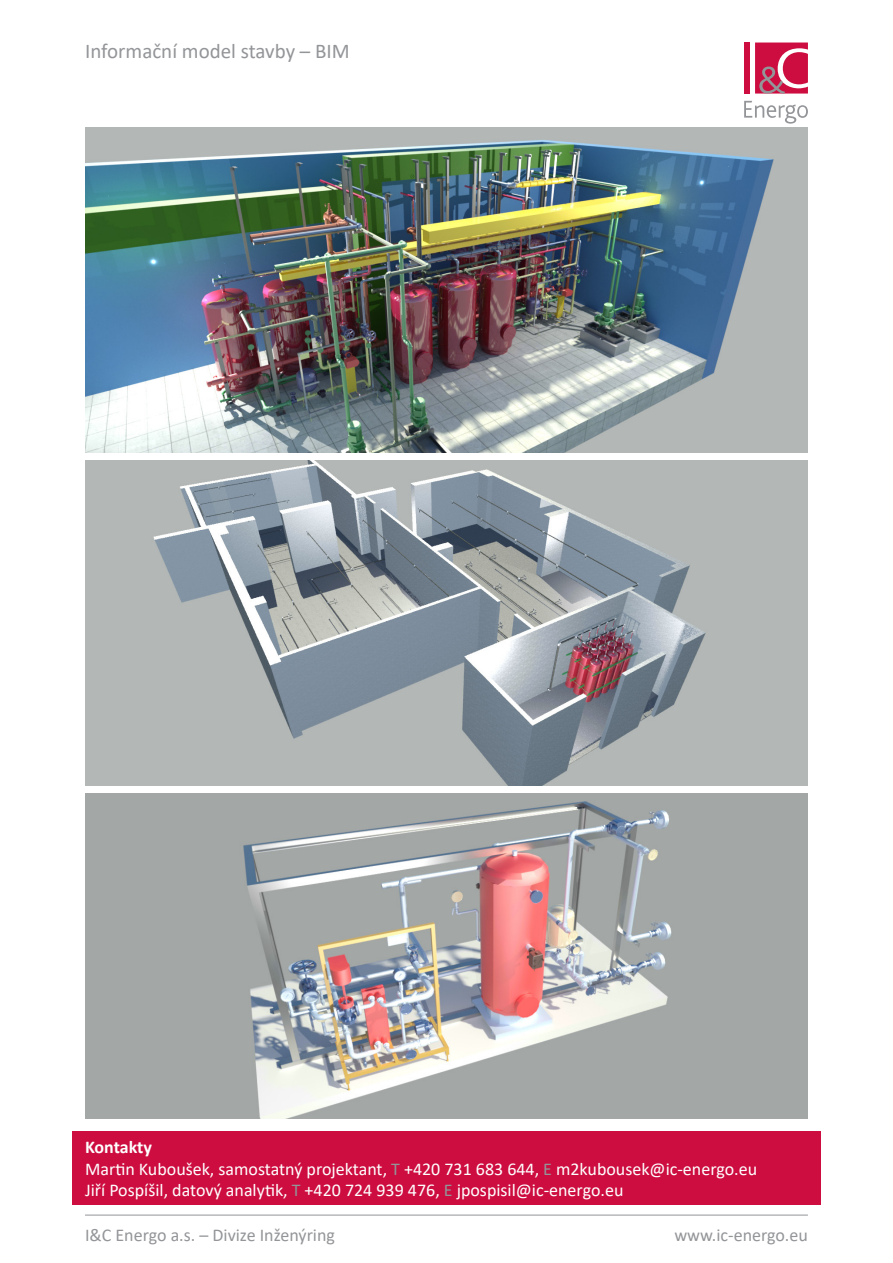
<style>
.page{position:relative;width:893px;height:1263px;background:#fff}
.page>*{position:absolute;margin:0;border:0;box-sizing:border-box;transform-origin:0 0}
.t1{font:21px "Calibri";color:#939598}
.Styl_odstavce1{font:18px "Calibri";color:#fff}
.t2{font:18px "Calibri";color:#939598}
.Styl_odstavce1-2{font:700 18px "Calibri";letter-spacing:-.005em;color:#fff}
.s1{color:#939598}
</style>
<div class="page">
<svg style="left:744px;top:101px;width:64px;height:23px"></svg>
<div style="left:744px;top:43px;width:6px;height:51px;background:#cd0d40"></div>
<svg style="left:755px;top:43px;width:53px;height:51px"></svg>
<hr style="left:85px;top:1215px;width:723px;height:1px;background:#939598">
<div style="left:72px;top:1131px;width:749px;height:74px;background:#cd0d40"></div>
<img style="left:85px;top:461px;width:723px;height:324px">
<img style="left:85px;top:128px;width:723px;height:324px">
<img style="left:85px;top:794px;width:723px;height:324px">
<p class="t1" style="left:85px;top:37px;width:266px">Informační model stavby – BIM</p>
<p class="Styl_odstavce1-2" style="left:85px;top:1134px;width:69px">Kontakty</p>
<p class="Styl_odstavce1" style="left:85px;top:1156px;width:674px">Martin Kuboušek, samostatný projektant, <span class="s1">T</span> +420 731 683 644, <span class="s1">E</span> m2kubousek@ic-energo.eu</p>
<p class="Styl_odstavce1" style="left:85px;top:1178px;width:540px">Jiří Pospíšil, datový analytik, <span class="s1">T</span> +420 724 939 476, <span class="s1">E</span> jpospisil@ic-energo.eu</p>
<p class="t2" style="left:85px;top:1223px;width:251px">I&amp;C Energo a.s. – Divize Inženýring</p>
<p class="t2" style="left:674px;top:1223px;width:135px">www.ic-energo.eu</p>
</div>
